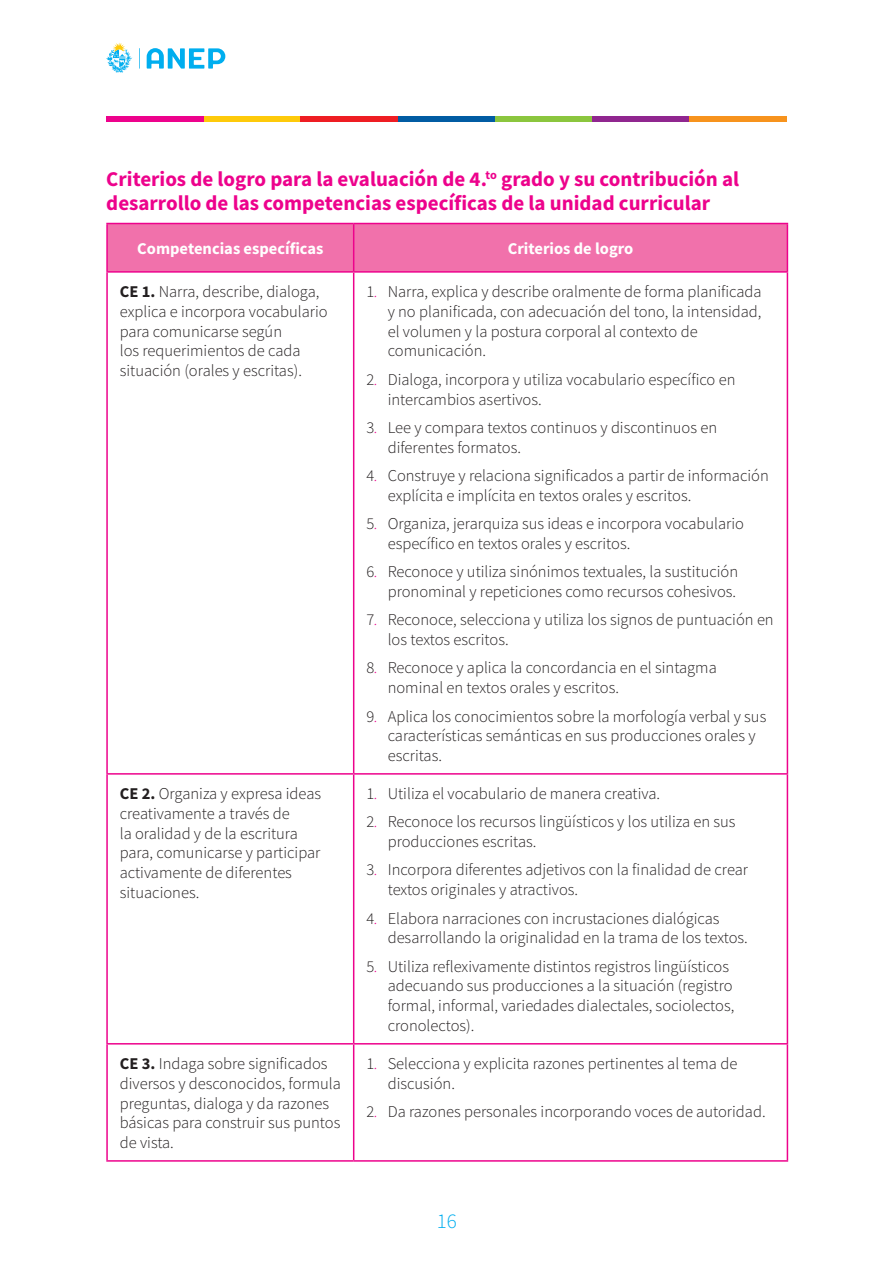
<style>
.page{position:relative;width:893px;height:1263px;background:#fff}
.page>*{position:absolute;margin:0;border:0;box-sizing:border-box;transform-origin:0 0}
.Heading_2{font:700 21px/24.2px "Source Sans Pro";color:#ed028c}
.t1{font:300 21px "Source Sans Pro";color:#00aeef}
.tabla{font:300 16.5px/19.8px "Source Sans Pro";color:#231f20}
.tabla_encabezado{font:700 16.5px "Source Sans Pro";color:#fff}
.s1{font-weight:700}
.s2{font-style:italic;color:#ed028c}
</style>
<div class="page">
<svg style="left:139px;top:48px;width:86px;height:21px"></svg>
<svg style="left:106px;top:43px;width:26px;height:30px"></svg>
<div style="left:203px;top:117px;width:98px;height:5px;background:#feca0a"></div>
<div style="left:106px;top:117px;width:97px;height:5px;background:#ed028c"></div>
<div style="left:301px;top:117px;width:97px;height:5px;background:#ee1d23"></div>
<div style="left:398px;top:117px;width:97px;height:5px;background:#015ca3"></div>
<div style="left:495px;top:117px;width:97px;height:5px;background:#8bc63e"></div>
<div style="left:592px;top:117px;width:97px;height:5px;background:#90268f"></div>
<div style="left:689px;top:117px;width:98px;height:5px;background:#f7931d"></div>
<div style="left:108px;top:224px;width:679px;height:47px;background:#f171ab"></div>
<hr style="left:353px;top:224px;width:1px;height:47px;background:#ed028c">
<hr style="left:106px;top:273px;width:2px;height:500px;background:#ed028c">
<hr style="left:353px;top:273px;width:1px;height:500px;background:#ed028c">
<hr style="left:787px;top:273px;width:1px;height:500px;background:#ed028c">
<hr style="left:106px;top:773px;width:248px;height:2px;background:#ed028c">
<hr style="left:106px;top:775px;width:2px;height:268px;background:#ed028c">
<hr style="left:354px;top:773px;width:434px;height:2px;background:#ed028c">
<hr style="left:353px;top:775px;width:1px;height:268px;background:#ed028c">
<hr style="left:787px;top:775px;width:1px;height:268px;background:#ed028c">
<hr style="left:106px;top:1043px;width:248px;height:1px;background:#ed028c">
<hr style="left:106px;top:1044px;width:2px;height:116px;background:#ed028c">
<hr style="left:354px;top:1043px;width:434px;height:1px;background:#ed028c">
<hr style="left:353px;top:1044px;width:1px;height:116px;background:#ed028c">
<hr style="left:787px;top:1044px;width:1px;height:116px;background:#ed028c">
<hr style="left:106px;top:1160px;width:248px;height:2px;background:#ed028c">
<hr style="left:354px;top:1160px;width:434px;height:2px;background:#ed028c">
<hr style="left:106px;top:223px;width:248px;height:1px;background:#ed028c">
<hr style="left:106px;top:224px;width:2px;height:47px;background:#ed028c">
<hr style="left:354px;top:223px;width:434px;height:1px;background:#ed028c">
<hr style="left:787px;top:224px;width:1px;height:47px;background:#ed028c">
<hr style="left:106px;top:271px;width:248px;height:2px;background:#ed028c">
<hr style="left:354px;top:271px;width:434px;height:2px;background:#ed028c">
<p class="Heading_2" style="left:106px;top:166px;width:634px">Criterios de logro para la evaluación de 4.<sup>to</sup> grado y su contribución al desarrollo de las competencias específicas de la unidad curricular</p>
<p class="tabla_encabezado" style="left:137px;top:237px;width:188px">Competencias específicas</p>
<p class="tabla_encabezado" style="left:508px;top:237px;width:127px">Criterios de logro</p>
<p class="tabla" style="left:120px;top:282px;width:209px"><span class="s1">CE 1.</span> Narra, describe, dialoga, explica e incorpora vocabulario para comunicarse según<br>los requerimientos de cada situación (orales y escritas).</p>
<p class="tabla" style="left:388px;top:282px;width:375px;text-indent:-21px">1<span class="s2">.</span> Narra, explica y describe oralmente de forma planificada y no planificada, con adecuación del tono, la intensidad, el volumen y la postura corporal al contexto de comunicación.</p>
<p class="tabla" style="left:388px;top:369px;width:349px;text-indent:-21px">2<span class="s2">.</span> Dialoga, incorpora y utiliza vocabulario específico en intercambios asertivos.</p>
<p class="tabla" style="left:388px;top:417px;width:331px;text-indent:-21px">3<span class="s2">.</span> Lee y compara textos continuos y discontinuos en diferentes formatos.</p>
<p class="tabla" style="left:388px;top:466px;width:383px;text-indent:-21px">4<span class="s2">.</span> Construye y relaciona significados a partir de información explícita e implícita en textos orales y escritos.</p>
<p class="tabla" style="left:388px;top:514px;width:358px;text-indent:-21px">5<span class="s2">.</span> Organiza, jerarquiza sus ideas e incorpora vocabulario específico en textos orales y escritos.</p>
<p class="tabla" style="left:366px;top:562px;width:373px;text-align:right">6<span class="s2">.</span> Reconoce y utiliza sinónimos textuales, la sustitución pronominal y repeticiones como recursos cohesivos.</p>
<p class="tabla" style="left:388px;top:610px;width:387px;text-indent:-21px">7<span class="s2">.</span> Reconoce, selecciona y utiliza los signos de puntuación en los textos escritos.</p>
<p class="tabla" style="left:388px;top:658px;width:331px;text-indent:-21px">8<span class="s2">.</span> Reconoce y aplica la concordancia en el sintagma nominal en textos orales y escritos.</p>
<p class="tabla" style="left:388px;top:706px;width:380px;text-indent:-21px">9<span class="s2">.</span> Aplica los conocimientos sobre la morfología verbal y sus características semánticas en sus producciones orales y escritas.</p>
<p class="tabla" style="left:120px;top:784px;width:203px"><span class="s1">CE 2.</span> Organiza y expresa ideas creativamente a través de<br>la oralidad y de la escritura para, comunicarse y participar activamente de diferentes situaciones.</p>
<p class="tabla" style="left:366px;top:784px;width:295px">1<span class="s2">.</span> Utiliza el vocabulario de manera creativa.</p>
<p class="tabla" style="left:388px;top:812px;width:349px;text-indent:-21px">2<span class="s2">.</span> Reconoce los recursos lingüísticos y los utiliza en sus producciones escritas.</p>
<p class="tabla" style="left:388px;top:860px;width:362px;text-indent:-21px">3<span class="s2">.</span> Incorpora diferentes adjetivos con la finalidad de crear textos originales y atractivos.</p>
<p class="tabla" style="left:388px;top:908px;width:362px;text-indent:-21px">4<span class="s2">.</span> Elabora narraciones con incrustaciones dialógicas desarrollando la originalidad en la trama de los textos.</p>
<p class="tabla" style="left:388px;top:956px;width:348px;text-indent:-21px">5<span class="s2">.</span> Utiliza reflexivamente distintos registros lingüísticos adecuando sus producciones a la situación (registro formal, informal, variedades dialectales, sociolectos, cronolectos).</p>
<p class="tabla" style="left:120px;top:1053px;width:223px"><span class="s1">CE 3.</span> Indaga sobre significados diversos y desconocidos, formula preguntas, dialoga y da razones básicas para construir sus puntos de vista.</p>
<p class="tabla" style="left:388px;top:1053px;width:351px;text-indent:-21px">1<span class="s2">.</span> Selecciona y explicita razones pertinentes al tema de discusión.</p>
<p class="tabla" style="left:366px;top:1102px;width:401px">2<span class="s2">.</span> Da razones personales incorporando voces de autoridad.</p>
<p class="t1" style="left:437px;top:1208px;width:22px">16</p>
</div>
